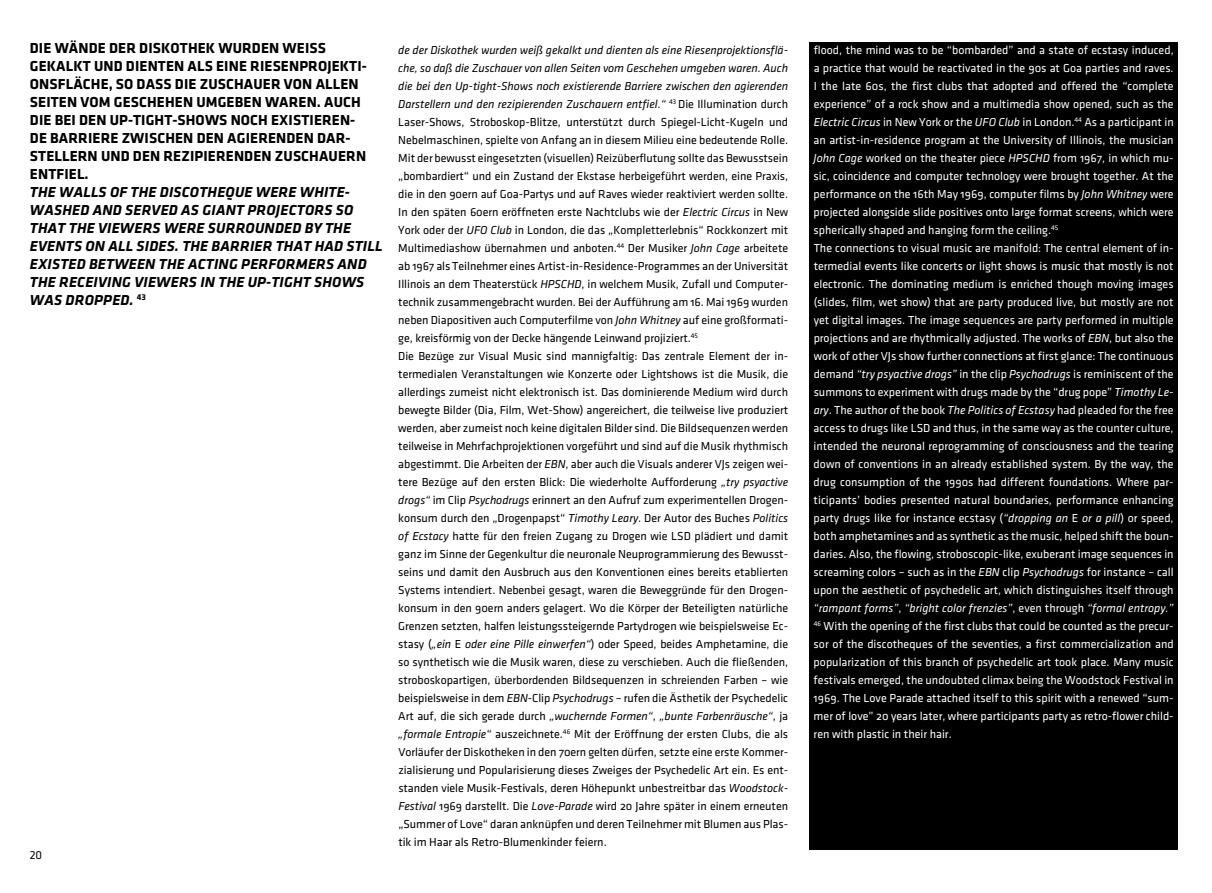
<style>
.page{position:relative;width:1212px;height:893px;background:#fff}
.page>*{position:absolute;margin:0;border:0;box-sizing:border-box;transform-origin:0 0}
.t1{font:700 15px "Klavika";letter-spacing:.01em;color:#000}
.t2{font:15px/18px "Klavika Bold Bold Italic TF";letter-spacing:.015em;color:#000}
.t3{font:12px/18px "Klavika Regular OSF";letter-spacing:-.005em;color:#000}
.t4{font:12px/18px "Klavika Regular OSF";color:#fff}
.t5{font:italic 12px/18px "Klavika";letter-spacing:-.005em;color:#000;text-align:justify}
.t6{font:italic 12px "Klavika";color:#fff}
.t7{font:12px "Klavika";color:#000}
.s1{font-family:"Klavika Regular OSF";font-style:normal}
.s2{font-family:"Klavika";font-style:italic}
.s3{font-family:"Klavika"}
</style>
<div class="page">
<div style="left:809px;top:43px;width:369px;height:807px;background:#000"></div>
<p class="t1" style="left:30px;top:40px;width:59px">DIE WÄNDE</p>
<p class="t1" style="left:109px;top:40px;width:10px">DER</p>
<p class="t1" style="left:139px;top:40px;width:41px">DISKOTHE</p>
<p class="t1" style="left:206px;top:40px;width:24px">K WURDEN</p>
<p class="t1" style="left:283px;top:40px;width:45px">WEISS</p>
<p class="t1" style="left:30px;top:58px;width:75px">GEKALKTUND</p>
<p class="t1" style="left:126px;top:58px;width:10px">DIENTEN</p>
<p class="t1" style="left:188px;top:58px;width:10px">ALS</p>
<p class="t1" style="left:216px;top:58px;width:9px">EINE</p>
<p class="t1" style="left:250px;top:58px;width:19px">RIESENPROJE</p>
<p class="t1" style="left:340px;top:58px;width:28px">KTI -</p>
<p class="t1" style="left:30px;top:76px;width:10px">ONSFL</p>
<p class="t1" style="left:73px;top:76px;width:137px">ÄCHE, SODASS DIE ZUSCHAUER</p>
<p class="t1" style="left:284px;top:76px;width:11px">VON</p>
<p class="t1" style="left:316px;top:76px;width:10px">ALLEN</p>
<p class="t1" style="left:30px;top:94px;width:17px">SEITEN</p>
<p class="t1" style="left:80px;top:94px;width:11px">VOM</p>
<p class="t1" style="left:114px;top:94px;width:19px">GESCHEHEN</p>
<p class="t1" style="left:196px;top:94px;width:11px">UMGE</p>
<p class="t1" style="left:235px;top:94px;width:42px">BEN WAREN</p>
<p class="t1" style="left:317px;top:94px;width:27px">. AUCH</p>
<p class="t1" style="left:30px;top:112px;width:59px">DIE BEI DEN</p>
<p class="t1" style="left:110px;top:112px;width:33px">UP-TIGHT</p>
<p class="t1" style="left:172px;top:112px;width:25px">-SHOWS</p>
<p class="t1" style="left:231px;top:112px;width:10px">NOCH</p>
<p class="t1" style="left:271px;top:112px;width:9px">EXISTIEREN</p>
<p class="t1" style="left:350px;top:112px;width:7px">-</p>
<p class="t1" style="left:30px;top:130px;width:30px">DE BARRIERE</p>
<p class="t1" style="left:122px;top:130px;width:19px">ZWISCHEN</p>
<p class="t1" style="left:197px;top:130px;width:10px">DEN</p>
<p class="t1" style="left:227px;top:130px;width:10px">AGIERENDEN</p>
<p class="t1" style="left:317px;top:130px;width:35px">DAR-</p>
<p class="t1" style="left:30px;top:148px;width:10px">STELLERN</p>
<p class="t1" style="left:101px;top:148px;width:11px">UND</p>
<p class="t1" style="left:133px;top:148px;width:10px">DEN</p>
<p class="t1" style="left:164px;top:148px;width:36px">REZIPIERENDEN</p>
<p class="t1" style="left:275px;top:148px;width:10px">ZUSCHAUERN</p>
<p class="t1" style="left:30px;top:166px;width:9px">ENTFIEL</p>
<p class="t1" style="left:85px;top:166px;width:6px">.</p>
<p class="t2" style="left:30px;top:183px;width:354px">THE WALLS OF THE DISCOTHEQUE WERE WHITE-WASHED AND SERVED AS GIANT PROJECTORS SO THAT THE VIEWERS WERE SURROUNDED BY THE EVENTS ON ALL SIDES. THE BARRIER THAT HAD STILL EXISTED BETWEEN THE ACTING PERFORMERS AND THE RECEIVING VIEWERS IN THE UP-TIGHT SHOWS WAS DROPPED. <sup>43</sup></p>
<p class="t7" style="left:30px;top:849px;width:14px">20</p>
<p class="t5" style="left:398px;top:41px;width:391px">de der Diskothek wurden weiß gekalkt und dienten als eine Riesenprojektionsflä&shy;che, so daß die Zuschauer von allen Seiten vom Geschehen umgeben waren. Auch die bei den Up-tight-Shows noch existierende Barriere zwischen den agierenden Darstellern und den rezipierenden Zuschauern entfiel.“ <sup>43</sup> <span class="s1">Die Illumination durch</span></p>
<p class="t3" style="left:398px;top:113px;width:391px">Laser-Shows, Stroboskop-Blitze, unterstützt durch Spiegel-Licht-Kugeln und Nebelmaschinen, spielte von Anfang an in diesem Milieu eine bedeutende Rolle.<br>Mit der bewusst eingesetzten (visuellen) Reizüberflutung sollte das Bewusstsein „bombardiert“ und ein Zustand der Ekstase herbeigeführt werden, eine Praxis, die in den 90ern auf Goa-Partys und auf Raves wieder reaktiviert werden sollte.<br>In den späten 60ern eröffneten erste Nachtclubs wie der <span class="s2">Electric Circus</span> in New York oder der <span class="s2">UFO Club</span> in London, die das „Kompletterlebnis“ Rockkonzert mit Multimediashow übernahmen und anboten.<sup>44</sup> Der Musiker <span class="s2">John Cage</span> arbeitete ab 1967 als Teilnehmer eines Artist-in-Residence-Programmes an der Universität Illinois an dem Theaterstück <span class="s2">HPSCHD</span>, in welchem Musik, Zufall und Computer&shy;technik zusammengebracht wurden. Bei der Aufführung am 16. Mai 1969 wurden neben Diapositiven auch Computerfilme von <span class="s2">John Whitney</span> auf eine großformati&shy;ge, kreisförmig von der Decke hängende Leinwand projiziert.<sup>45<br></sup>Die Bezüge zur Visual Music sind mannigfaltig: Das zentrale Element der in&shy;termedialen Veranstaltungen wie Konzerte oder Lightshows ist die Musik, die allerdings zumeist nicht elektronisch ist. Das dominierende Medium wird durch bewegte Bilder (Dia, Film, Wet-Show) angereichert, die teilweise live produziert werden, aber zumeist noch keine digitalen Bilder sind. Die Bildsequenzen werden teilweise in Mehrfachprojektionen vorgeführt und sind auf die Musik rhythmisch abgestimmt. Die Arbeiten der <span class="s2">EBN</span>, aber auch die Visuals anderer VJs zeigen wei&shy;tere Bezüge auf den ersten Blick: Die wiederholte Aufforderung <span class="s2">„try psyactive drogs“</span> im Clip <span class="s2">Psychodrugs</span> erinnert an den Aufruf zum experimentellen Drogen&shy;konsum durch den „Drogenpapst“ <span class="s2">Timothy Leary</span>. Der Autor des Buches <span class="s2">Politics of Ecstacy</span> hatte für den freien Zugang zu Drogen wie LSD plädiert und damit ganz im Sinne der Gegenkultur die neuronale Neuprogrammierung des Bewusst&shy;seins und damit den Ausbruch aus den Konventionen eines bereits etablierten Systems intendiert. Nebenbei gesagt, waren die Beweggründe für den Drogen&shy;konsum in den 90ern anders gelagert. Wo die Körper der Beteiligten natürliche Grenzen setzten, halfen leistungssteigernde Partydrogen wie beispielsweise Ec&shy;stasy (<span class="s2">„ein</span> <span class="s3">E</span> <span class="s2">oder eine Pille einwerfen“</span>) oder Speed, beides Amphetamine, die so synthetisch wie die Musik waren, diese zu verschieben. Auch die fließenden, stroboskopartigen, überbordenden Bildsequenzen in schreienden Farben – wie beispielsweise in dem <span class="s2">EBN</span>-Clip <span class="s2">Psychodrugs</span> – rufen die Ästhetik der Psychedelic</p>
<p class="t5" style="left:398px;top:707px;width:391px"><span class="s1">Art auf, die sich gerade durch</span> „wuchernde Formen“<span class="s1">,</span> „bunte Farbenräusche“<span class="s1">, ja</span></p>
<p class="t3" style="left:398px;top:725px;width:391px;text-align:justify"><span class="s2">„formale Entropie“</span> auszeichnete.<sup>46</sup> Mit der Eröffnung der ersten Clubs, die als Vorläufer der Diskotheken in den 70ern gelten dürfen, setzte eine erste Kommer&shy;zialisierung und Popularisierung dieses Zweiges der Psychedelic Art ein. Es ent&shy;standen viele Musik-Festivals, deren Höhepunkt unbestreitbar das <span class="s2">Woodstock-Festival</span> 1969 darstellt. Die <span class="s2">Love-Parade</span> wird 20 Jahre später in einem erneuten „Summer of Love“ daran anknüpfen und deren Teilnehmer mit Blumen aus Plas&shy;tik im Haar als Retro-Blumenkinder feiern.</p>
<p class="t4" style="left:814px;top:41px;width:362px">flood, the mind was to be “bombarded” and a state of ecstasy induced, a practice that would be reactivated in the 90s at Goa parties and raves.<br>I the late 60s, the first clubs that adopted and offered the “complete experience” of a rock show and a multimedia show opened, such as the <span class="s2">Electric Circus</span> in New York or the <span class="s2">UFO Club</span> in London.<sup>44</sup> As a participant in an artist-in-residence program at the University of Illinois, the musician <span class="s2">John Cage</span> worked on the theater piece <span class="s2">HPSCHD</span> from 1967, in which mu&shy;sic, coincidence and computer technology were brought together. At the performance on the 16th May 1969, computer films by <span class="s2">John Whitney</span> were projected alongside slide positives onto large format screens, which were spherically shaped and hanging form the ceiling.<sup>45<br></sup>The connections to visual music are manifold: The central element of in&shy;termedial events like concerts or light shows is music that mostly is not electronic. The dominating medium is enriched though moving images (slides, film, wet show) that are party produced live, but mostly are not yet digital images. The image sequences are party performed in multiple projections and are rhythmically adjusted. The works of <span class="s2">EBN</span>, but also the work of other VJs show further connections at first glance: The continuous demand <span class="s2">“try psyactive drogs”</span> in the clip <span class="s2">Psychodrugs</span> is reminiscent of the summons to experiment with drugs made by the “drug pope” <span class="s2">Timothy Le&shy;ary</span>. The author of the book <span class="s2">The Politics of Ecstasy</span> had pleaded for the free access to drugs like LSD and thus, in the same way as the counter culture, intended the neuronal reprogramming of consciousness and the tearing down of conventions in an already established system. By the way, the drug consumption of the 1990s had different foundations. Where par&shy;ticipants’ bodies presented natural boundaries, performance enhancing party drugs like for instance ecstasy (<span class="s2">“dropping an</span> <span class="s3">E</span> <span class="s2">or a pill</span>) or speed, both amphetamines and as synthetic as the music, helped shift the boun&shy;daries. Also, the flowing, stroboscopic-like, exuberant image sequences in screaming colors – such as in the <span class="s2">EBN</span> clip <span class="s2">Psychodrugs</span> for instance – call upon the aesthetic of psychedelic art, which distinguishes itself through</p>
<p class="t6" style="left:814px;top:602px;width:362px">“rampant forms”<span class="s1">,</span> “bright color frenzies”<span class="s1">, even through</span> “formal entropy.”</p>
<p class="t4" style="left:814px;top:617px;width:362px;text-align:justify"><sup>46</sup> With the opening of the first clubs that could be counted as the precur&shy;sor of the discotheques of the seventies, a first commercialization and popularization of this branch of psychedelic art took place. Many music festivals emerged, the undoubted climax being the Woodstock Festival in 1969. The Love Parade attached itself to this spirit with a renewed “sum&shy;mer of love” 20 years later, where participants party as retro-flower child&shy;ren with plastic in their hair.</p>
</div>
